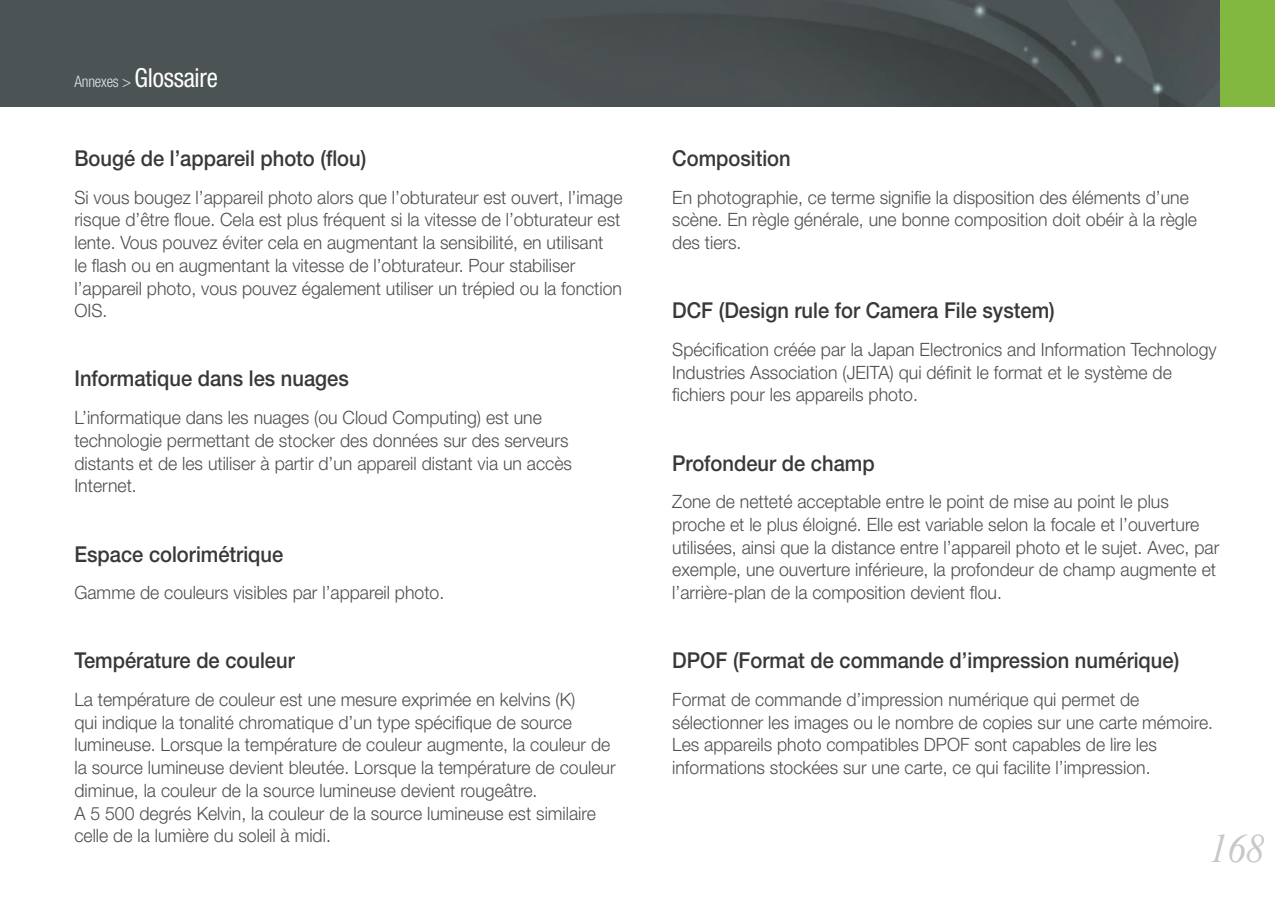
<style>
.page{position:relative;width:1275px;height:903px;background:#fff}
.page>*{position:absolute;margin:0;border:0;box-sizing:border-box;transform-origin:0 0}
.t1{font:italic 40.25px "Times New Roman";color:#c6c8ca;scale:.95 1}
.t2{font:condensed 26.25px "Helvetica Neue";letter-spacing:-.01em;color:#fff;scale:.96 1}
.t3{font:500 21.88px "Helvetica Neue";color:#383839;scale:.92 1}
.t4{font:300 18.38px/22.8px "Helvetica Neue";color:#4d4e4f;scale:.96 1}
.s1{font-weight:300;font-size:15.75px;color:#e6e7e9}
</style>
<div class="page">
<img style="left:0;top:0;width:1220px;height:107px">
<div style="left:1220px;top:0;width:55px;height:107px;background:#82b740"></div>
<h2 class="t2" style="left:74px;top:68px;width:151px"><span class="s1">Annexes &gt;</span> Glossaire</h2>
<p class="t3" style="left:74px;top:150px;width:319px">Bougé de l’appareil photo (flou)</p>
<p class="t4" style="left:74px;top:187px;width:572px">Si vous bougez l’appareil photo alors que l’obturateur est ouvert, l’image risque d’être floue. Cela est plus fréquent si la vitesse de l’obturateur est lente. Vous pouvez éviter cela en augmentant la sensibilité, en utilisant<br>le flash ou en augmentant la vitesse de l’obturateur. Pour stabiliser l’appareil photo, vous pouvez également utiliser un trépied ou la fonction OIS.</p>
<p class="t3" style="left:74px;top:371px;width:300px">Informatique dans les nuages</p>
<p class="t4" style="left:74px;top:408px;width:520px">L’informatique dans les nuages (ou Cloud Computing) est une technologie permettant de stocker des données sur des serveurs distants et de les utiliser à partir d’un appareil distant via un accès Internet.</p>
<p class="t3" style="left:74px;top:546px;width:228px">Espace colorimétrique</p>
<p class="t4" style="left:74px;top:583px;width:387px">Gamme de couleurs visibles par l’appareil photo.</p>
<p class="t3" style="left:74px;top:653px;width:241px">Température de couleur</p>
<p class="t4" style="left:74px;top:690px;width:565px">La température de couleur est une mesure exprimée en kelvins (K)<br>qui indique la tonalité chromatique d’un type spécifique de source lumineuse. Lorsque la température de couleur augmente, la couleur de la source lumineuse devient bleutée. Lorsque la température de couleur diminue, la couleur de la source lumineuse devient rougeâtre.<br>A 5 500 degrés Kelvin, la couleur de la source lumineuse est similaire celle de la lumière du soleil à midi.</p>
<p class="t3" style="left:672px;top:150px;width:130px">Composition</p>
<p class="t4" style="left:672px;top:187px;width:548px">En photographie, ce terme signifie la disposition des éléments d’une scène. En règle générale, une bonne composition doit obéir à la règle des tiers.</p>
<p class="t3" style="left:672px;top:303px;width:417px">DCF (Design rule for Camera File system)</p>
<p class="t4" style="left:672px;top:340px;width:569px">Spécification créée par la Japan Electronics and Information Technology<br>Industries Association (JEITA) qui définit le format et le système de fichiers pour les appareils photo.</p>
<p class="t3" style="left:672px;top:455px;width:222px">Profondeur de champ</p>
<p class="t4" style="left:672px;top:492px;width:571px">Zone de netteté acceptable entre le point de mise au point le plus proche et le plus éloigné. Elle est variable selon la focale et l’ouverture utilisées, ainsi que la distance entre l’appareil photo et le sujet. Avec, par exemple, une ouverture inférieure, la profondeur de champ augmente et l’arrière-plan de la composition devient flou.</p>
<p class="t3" style="left:672px;top:653px;width:553px">DPOF (Format de commande d’impression numérique)</p>
<p class="t4" style="left:672px;top:690px;width:565px">Format de commande d’impression numérique qui permet de sélectionner les images ou le nombre de copies sur une carte mémoire.<br>Les appareils photo compatibles DPOF sont capables de lire les informations stockées sur une carte, ce qui facilite l’impression.</p>
<h1 class="t1" style="left:1209px;top:826px;width:60px">168</h1>
</div>
